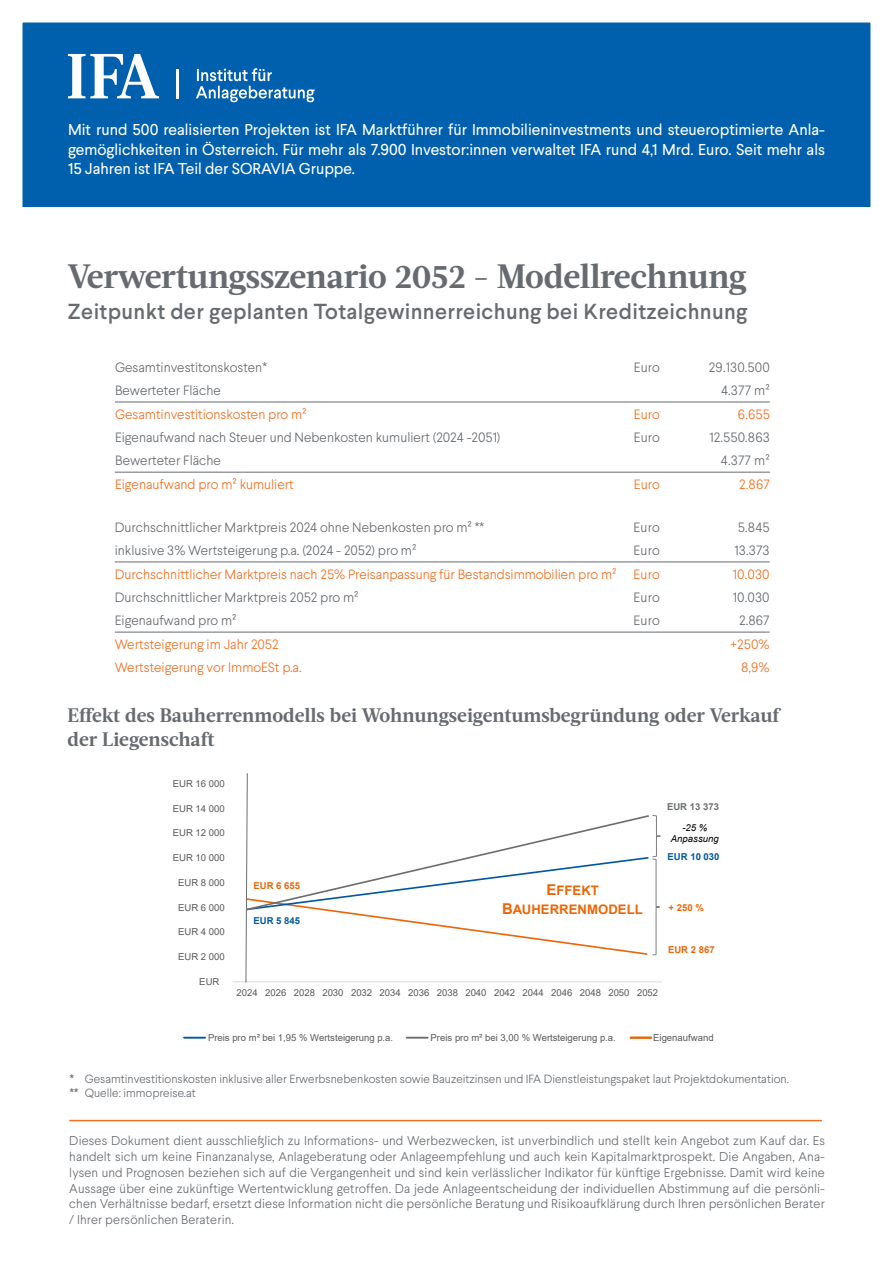
<style>
.page{position:relative;width:893px;height:1263px;background:#fff}
.page>*{position:absolute;margin:0;border:0;box-sizing:border-box;transform-origin:0 0}
.Ü1{font:700 33.75px "Acta";letter-spacing:-.01em;color:#666b70}
.Ü1-2{font:500 21.75px "Larsseit";letter-spacing:.015em;color:#666b70}
.Ü1-3{font:700 19.5px "Acta";color:#666b70}
.t1{font:15.75px/19.5px "Larsseit";color:#fff;text-align:justify}
.t2{font:300 13.5px "Larsseit";color:#666b70}
.t3{font:300 13.5px "Larsseit";color:#f36e21}
.t4{font:700 13.2px/18.9px "Arial";letter-spacing:.005em;color:#ec6607;text-align:center}
.t5{font:300 12.75px/15.8px "Larsseit";letter-spacing:.01em;color:#666b70;text-align:justify}
.t6{font:300 11.85px/14.2px "Larsseit";color:#666b70}
.t7{font:9.45px "Arial";color:#595959}
.t8{font:700 9.45px "Arial";letter-spacing:.005em;color:#ec6607}
.t9{font:700 9.45px "Arial";letter-spacing:.005em;color:#0057a3}
.t10{font:italic 9.45px/11.1px "Arial";letter-spacing:.005em;color:#000;text-align:center}
.t11{font:700 9.45px "Arial";letter-spacing:.005em;color:#6b6e6f}
.s1{font-size:15px}
.s2{font-weight:500}
</style>
<div class="page">
<hr style="left:69px;top:1120px;width:753px;height:1px;background:#f36e21">
<hr style="left:233px;top:981px;width:429px;height:1px;background:#d9d9d9">
<hr style="left:631px;top:1036px;width:20px;height:3px;background:#ec6607">
<svg style="left:245px;top:773px;width:416px;height:210px"></svg>
<hr style="left:184px;top:1037px;width:21px;height:2px;background:#0057a3">
<hr style="left:407px;top:1037px;width:21px;height:2px;background:#6b6e6f">
<div style="left:0;top:0;width:893px;height:207px;background:#0160ae"></div>
<svg style="left:68px;top:54px;width:91px;height:44px"></svg>
<svg style="left:196px;top:68px;width:119px;height:34px"></svg>
<hr style="left:177px;top:69px;width:2px;height:29px;background:#fff">
<hr style="left:115px;top:402px;width:519px;height:1px;background:#666b70">
<hr style="left:634px;top:402px;width:136px;height:1px;background:#666b70">
<hr style="left:115px;top:472px;width:519px;height:1px;background:#666b70">
<hr style="left:634px;top:472px;width:136px;height:1px;background:#666b70">
<hr style="left:115px;top:562px;width:519px;height:1px;background:#666b70">
<hr style="left:634px;top:562px;width:136px;height:1px;background:#666b70">
<hr style="left:115px;top:632px;width:519px;height:1px;background:#666b70">
<hr style="left:634px;top:632px;width:136px;height:1px;background:#666b70">
<div style="left:0;top:0;width:893px;height:1263px;border:22px solid #fff"></div>
<p class="t1" style="left:68px;top:120px;width:758px">Mit rund 500 realisierten Projekten ist IFA Marktführer für Immobilieninvestments und steueroptimierte Anla&shy;gemöglichkeiten in Österreich. Für mehr als 7.900 Investor:innen verwaltet IFA rund 4,1 Mrd. Euro. Seit mehr als 15 Jahren ist IFA Teil der SORAVIA Gruppe.</p>
<p class="Ü1" style="left:68px;top:256px;width:680px">Verwertungsszenario 2052 - Modellrechnung</p>
<p class="Ü1-2" style="left:68px;top:298px;width:681px">Zeitpunkt der geplanten Totalgewinnerreichung bei Kreditzeichnung</p>
<p class="t2" style="left:115px;top:359px;width:154px">Gesamtinvestitonskosten*</p>
<p class="t2" style="left:634px;top:359px;width:28px">Euro</p>
<p class="t2" style="left:709px;top:359px;width:62px">29.130.500</p>
<p class="t2" style="left:115px;top:382px;width:107px">Bewerteter Fläche</p>
<p class="t2" style="left:721px;top:382px;width:50px">4.377 m²</p>
<p class="t3" style="left:115px;top:405px;width:193px">Gesamtinvestitionskosten pro m²</p>
<p class="t3" style="left:634px;top:405px;width:28px">Euro</p>
<p class="t3" style="left:738px;top:405px;width:33px">6.655</p>
<p class="t2" style="left:115px;top:429px;width:387px">Eigenaufwand nach Steuer und Nebenkosten kumuliert (2024 -2051)</p>
<p class="t2" style="left:634px;top:429px;width:28px">Euro</p>
<p class="t2" style="left:709px;top:429px;width:62px">12.550.863</p>
<p class="t2" style="left:115px;top:452px;width:107px">Bewerteter Fläche</p>
<p class="t2" style="left:721px;top:452px;width:50px">4.377 m²</p>
<p class="t3" style="left:115px;top:476px;width:180px">Eigenaufwand pro m² kumuliert</p>
<p class="t3" style="left:634px;top:476px;width:28px">Euro</p>
<p class="t3" style="left:739px;top:476px;width:32px">2.867</p>
<p class="t2" style="left:115px;top:519px;width:371px">Durchschnittlicher Marktpreis 2024 ohne Nebenkosten pro m² **</p>
<p class="t2" style="left:634px;top:519px;width:28px">Euro</p>
<p class="t2" style="left:738px;top:519px;width:33px">5.845</p>
<p class="t2" style="left:115px;top:542px;width:303px">inklusive 3% Wertsteigerung p.a. (2024 - 2052) pro m²</p>
<p class="t2" style="left:634px;top:542px;width:28px">Euro</p>
<p class="t2" style="left:734px;top:542px;width:37px">13.373</p>
<p class="t3" style="left:115px;top:565px;width:503px">Durchschnittlicher Marktpreis nach 25% Preisanpassung für Bestandsimmobilien pro m²</p>
<p class="t3" style="left:634px;top:565px;width:28px">Euro</p>
<p class="t3" style="left:733px;top:565px;width:38px">10.030</p>
<p class="t2" style="left:115px;top:589px;width:245px">Durchschnittlicher Marktpreis 2052 pro m²</p>
<p class="t2" style="left:634px;top:589px;width:28px">Euro</p>
<p class="t2" style="left:733px;top:589px;width:38px">10.030</p>
<p class="t2" style="left:115px;top:612px;width:123px">Eigenaufwand pro m²</p>
<p class="t2" style="left:634px;top:612px;width:28px">Euro</p>
<p class="t2" style="left:739px;top:612px;width:32px">2.867</p>
<p class="t3" style="left:115px;top:636px;width:165px">Wertsteigerung im Jahr 2052</p>
<p class="t3" style="left:731px;top:636px;width:41px">+250%</p>
<p class="t3" style="left:115px;top:659px;width:188px">Wertsteigerung vor ImmoESt p.a.</p>
<p class="t3" style="left:741px;top:659px;width:30px">8,9%</p>
<p class="Ü1-3" style="left:68px;top:704px;width:713px">Effekt des Bauherrenmodells bei Wohnungseigentumsbegründung oder Verkauf</p>
<p class="Ü1-3" style="left:68px;top:727px;width:149px">der Liegenschaft</p>
<p class="t7" style="left:173px;top:777px;width:53px">EUR 16 000</p>
<p class="t7" style="left:173px;top:802px;width:53px">EUR 14 000</p>
<p class="t7" style="left:173px;top:826px;width:53px">EUR 12 000</p>
<p class="t7" style="left:173px;top:851px;width:53px">EUR 10 000</p>
<p class="t7" style="left:178px;top:876px;width:48px">EUR 8 000</p>
<p class="t7" style="left:178px;top:901px;width:48px">EUR 6 000</p>
<p class="t7" style="left:178px;top:925px;width:48px">EUR 4 000</p>
<p class="t7" style="left:178px;top:950px;width:48px">EUR 2 000</p>
<p class="t7" style="left:199px;top:975px;width:22px">EUR</p>
<p class="t8" style="left:254px;top:878px;width:48px">EUR 6 655</p>
<p class="t9" style="left:253px;top:914px;width:48px">EUR 5 845</p>
<p class="t4" style="left:502px;top:881px;width:142px"><span class="s1">E</span>FFEKT<br><span class="s1">B</span>AUHERRENMODELL</p>
<p class="t11" style="left:667px;top:799px;width:53px">EUR 13 373</p>
<p class="t10" style="left:671px;top:822px;width:49px">-25 %<br>Anpassung</p>
<p class="t9" style="left:668px;top:850px;width:53px">EUR 10 030</p>
<p class="t8" style="left:668px;top:900px;width:37px">+ 250 %</p>
<p class="t8" style="left:668px;top:943px;width:48px">EUR 2 867</p>
<p class="t7" style="left:237px;top:986px;width:423px">2024 2026 2028 2030 2032 2034 2036 2038 2040 2042 2044 2046 2048 2050 2052</p>
<p class="t7" style="left:208px;top:1031px;width:187px">Preis pro m² bei 1,95 % Wertsteigerung p.a.</p>
<p class="t7" style="left:431px;top:1031px;width:187px">Preis pro m² bei 3,00 % Wertsteigerung p.a.</p>
<p class="t7" style="left:653px;top:1031px;width:62px">Eigenaufwand</p>
<p class="t6" style="left:70px;top:1072px;width:721px"><span class="s2">*</span> Gesamtinvestitionskosten inklusive aller Erwerbsnebenkosten sowie Bauzeitzinsen und IFA Dienstleistungspaket laut Projektdokumentation. <span class="s2">**</span> Quelle: immopreise.at</p>
<p class="t5" style="left:69px;top:1133px;width:757px">Dieses Dokument dient ausschließlich zu Informations- und Werbezwecken, ist unverbindlich und stellt kein Angebot zum Kauf dar. Es handelt sich um keine Finanzanalyse, Anlageberatung oder Anlageempfehlung und auch kein Kapitalmarktprospekt. Die Angaben, Ana&shy;lysen und Prognosen beziehen sich auf die Vergangenheit und sind kein verlässlicher Indikator für künftige Ergebnisse. Damit wird keine Aussage über eine zukünftige Wertentwicklung getroffen. Da jede Anlageentscheidung der individuellen Abstimmung auf die persönli&shy;chen Verhältnisse bedarf, ersetzt diese Information nicht die persönliche Beratung und Risikoaufklärung durch Ihren persönlichen Berater / Ihrer persönlichen Beraterin.</p>
</div>
